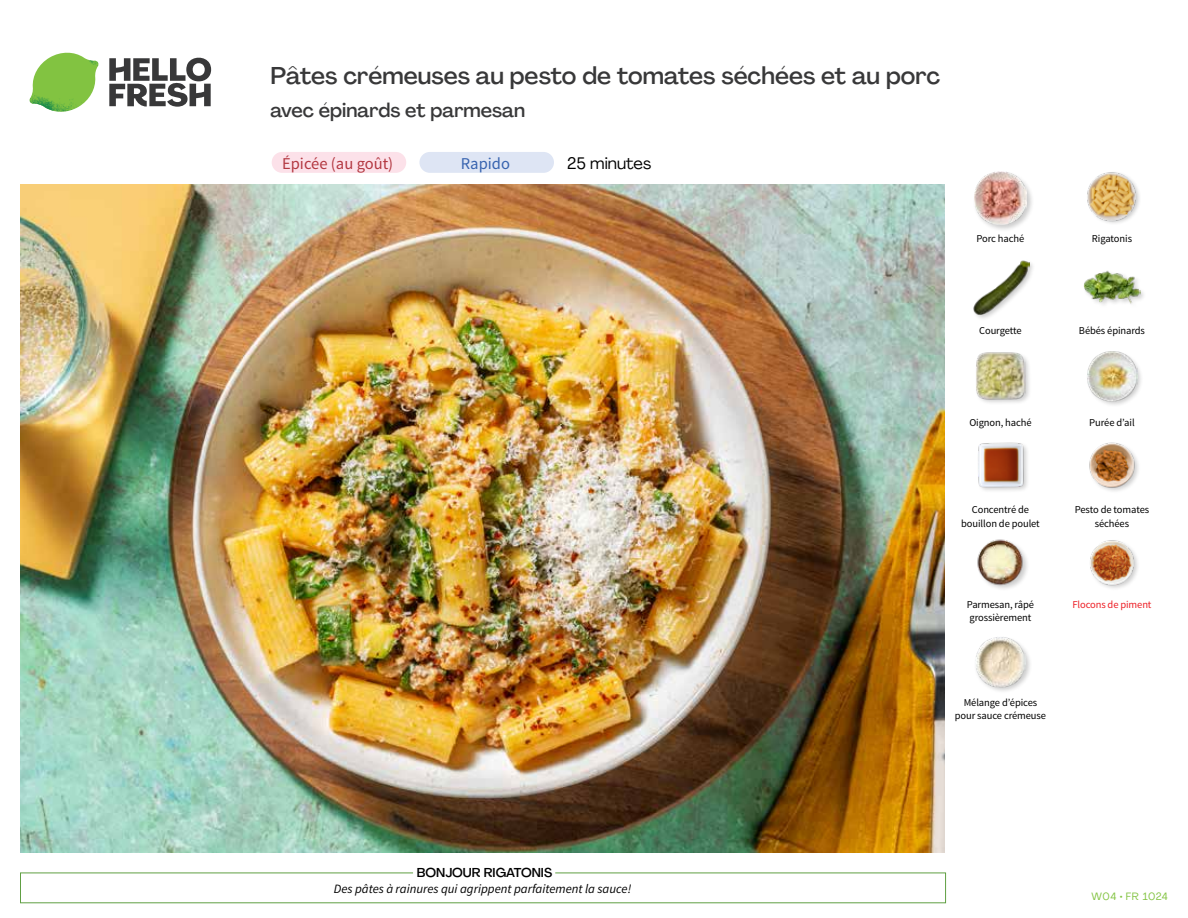
<style>
.page{position:relative;width:1188px;height:918px;background:#fff}
.page>*{position:absolute;margin:0;border:0;box-sizing:border-box;transform-origin:0 0}
.t1{font:500 24px "Agrandir";color:#383839}
.t2{font:500 19.5px "Agrandir";color:#383839}
.t3{font:16.5px "Source Sans Pro";color:#b33841}
.t4{font:16.5px "Agrandir";color:#000}
.t5{font:16.5px "Source Sans Pro";color:#3763af}
.t6{font:italic 12.75px "Source Sans Pro";color:#000}
.t7{font:500 12.75px "Agrandir";color:#000}
.t8{font:10.5px/13.5px "Source Sans Pro";letter-spacing:-.01em;color:#000;text-align:center}
.t9{font:10.5px "Source Sans Pro";letter-spacing:-.01em;color:#ed1d24}
.t10{font:10.5px "Agrandir";letter-spacing:.05em;color:#82c341}
</style>
<div class="page">
<svg style="left:109px;top:57px;width:102px;height:50px"></svg>
<svg style="left:34px;top:53px;width:62px;height:40px"></svg>
<img style="left:67px;top:53px;width:32px;height:26px">
<img style="left:33px;top:75px;width:59px;height:11px">
<img style="left:29px;top:79px;width:61px;height:33px">
<img style="left:65px;top:86px;width:27px;height:25px">
<div style="left:20px;top:873px;width:926px;height:30px;border:1px solid #609f43"></div>
<div style="left:413px;top:865px;width:142px;height:15px;background:#fff"></div>
<img style="left:21px;top:184px;width:924px;height:668px">
<div style="left:419px;top:152px;width:135px;height:21px;background:#dee5f4;border-radius:10px"></div>
<div style="left:272px;top:152px;width:134px;height:21px;background:#fce1e9;border-radius:10px"></div>
<div style="left:974px;top:636px;width:59px;height:58px;background:#000;opacity:.2"></div>
<img style="left:975px;top:636px;width:51px;height:51px">
<img style="left:1090px;top:540px;width:48px;height:48px">
<img style="left:977px;top:539px;width:50px;height:50px">
<img style="left:1089px;top:442px;width:50px;height:49px">
<img style="left:978px;top:442px;width:50px;height:49px">
<div style="left:1086px;top:350px;width:58px;height:58px;background:#000;opacity:.2"></div>
<img style="left:1087px;top:351px;width:50px;height:50px">
<div style="left:975px;top:352px;width:57px;height:54px;background:#000;opacity:.2"></div>
<img style="left:975px;top:352px;width:51px;height:49px">
<div style="left:1083px;top:270px;width:64px;height:40px;background:#000;opacity:.2"></div>
<img style="left:1083px;top:270px;width:58px;height:40px">
<div style="left:973px;top:260px;width:63px;height:62px;background:#000;opacity:.2"></div>
<img style="left:973px;top:260px;width:56px;height:56px">
<div style="left:1087px;top:171px;width:55px;height:55px;background:#000;opacity:.2"></div>
<img style="left:1087px;top:171px;width:51px;height:51px">
<div style="left:973px;top:171px;width:61px;height:61px;background:#000;opacity:.2"></div>
<img style="left:974px;top:172px;width:53px;height:53px">
<h1 class="t1" style="left:271px;top:61px;width:671px">Pâtes crémeuses au pesto de tomates séchées et au porc</h1>
<h2 class="t2" style="left:271px;top:98px;width:256px">avec épinards et parmesan</h2>
<h3 class="t3" style="left:282px;top:153px;width:113px">Épicée (au goût)</h3>
<h3 class="t4" style="left:567px;top:153px;width:86px">25 minutes</h3>
<h3 class="t5" style="left:461px;top:153px;width:51px">Rapido</h3>
<p class="t8" style="left:977px;top:232px;width:49px">Porc haché</p>
<p class="t8" style="left:1092px;top:232px;width:42px">Rigatonis</p>
<p class="t8" style="left:979px;top:324px;width:44px">Courgette</p>
<p class="t8" style="left:1079px;top:324px;width:68px">Bébés épinards</p>
<p class="t8" style="left:969px;top:416px;width:64px">Oignon, haché</p>
<p class="t8" style="left:1089px;top:416px;width:47px">Purée d’ail</p>
<p class="t8" style="left:961px;top:503px;width:80px">Concentré de bouillon de poulet</p>
<p class="t8" style="left:967px;top:598px;width:69px;text-align:left">Parmesan, râpé grossièrement</p>
<p class="t8" style="left:1075px;top:503px;width:76px">Pesto de tomates séchées</p>
<p class="t9" style="left:1072px;top:598px;width:81px">Flocons de piment</p>
<p class="t8" style="left:955px;top:696px;width:93px">Mélange d’épices pour sauce crémeuse</p>
<p class="t7" style="left:417px;top:864px;width:137px">BONJOUR RIGATONIS</p>
<p class="t6" style="left:334px;top:881px;width:299px">Des pâtes à rainures qui agrippent parfaitement la sauce!</p>
<p class="t10" style="left:1092px;top:890px;width:78px">W04 • FR 1024</p>
</div>
